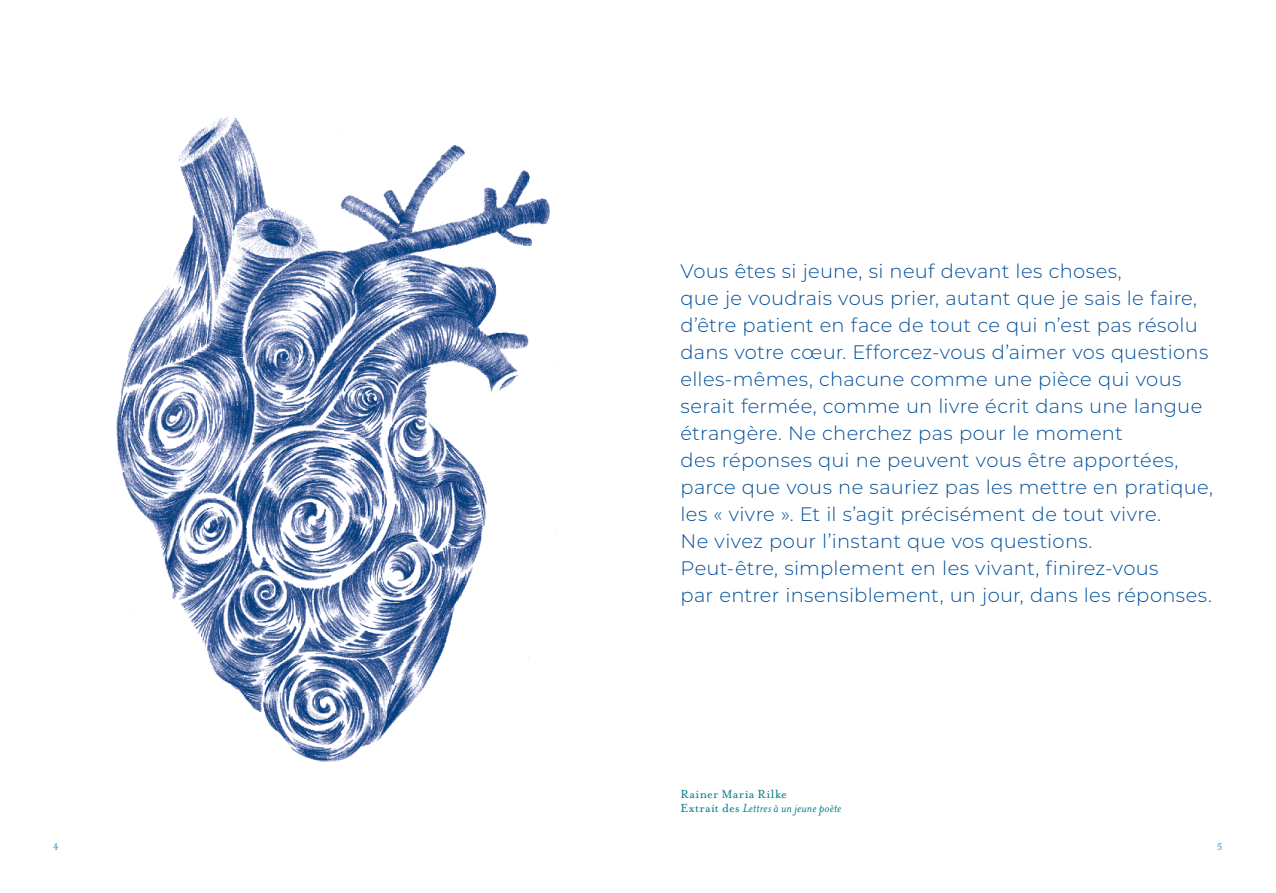
<style>
.page{position:relative;width:1276px;height:893px;background:#fff}
.page>*{position:absolute;margin:0;border:0;box-sizing:border-box;transform-origin:0 0}
.t1{font:300 19.5px/27px "Montserrat";letter-spacing:.015em;color:#004f9a}
.t2{font:13.5px/13.5px "Mrs Eaves OT";letter-spacing:.03em;color:#007a86}
.t3{font:10.5px "Mrs Eaves OT";color:#2d81b1}
.s1{font-style:italic}
</style>
<div class="page">
<img style="left:116px;top:116px;width:434px;height:646px">
<p class="t1" style="left:680px;top:257px;width:534px">Vous êtes si jeune, si neuf devant les choses,<br>que je voudrais vous prier, autant que je sais le faire, d’être patient en face de tout ce qui n’est pas résolu dans votre cœur. Efforcez-vous d’aimer vos questions elles-mêmes, chacune comme une pièce qui vous serait fermée, comme un livre écrit dans une langue étrangère. Ne cherchez pas pour le moment<br>des réponses qui ne peuvent vous être apportées, parce que vous ne sauriez pas les mettre en pratique, les « vivre ». Et il s’agit précisément de tout vivre.<br>Ne vivez pour l’instant que vos questions.<br>Peut-être, simplement en les vivant, finirez-vous<br>par entrer insensiblement, un jour, dans les réponses.</p>
<p class="t2" style="left:680px;top:787px;width:162px">Rainer Maria Rilke<br>Extrait des <span class="s1">Lettres à un jeune poète</span></p>
<p class="t3" style="left:53px;top:839px;width:7px">4</p>
<p class="t3" style="left:1217px;top:839px;width:7px">5</p>
</div>
